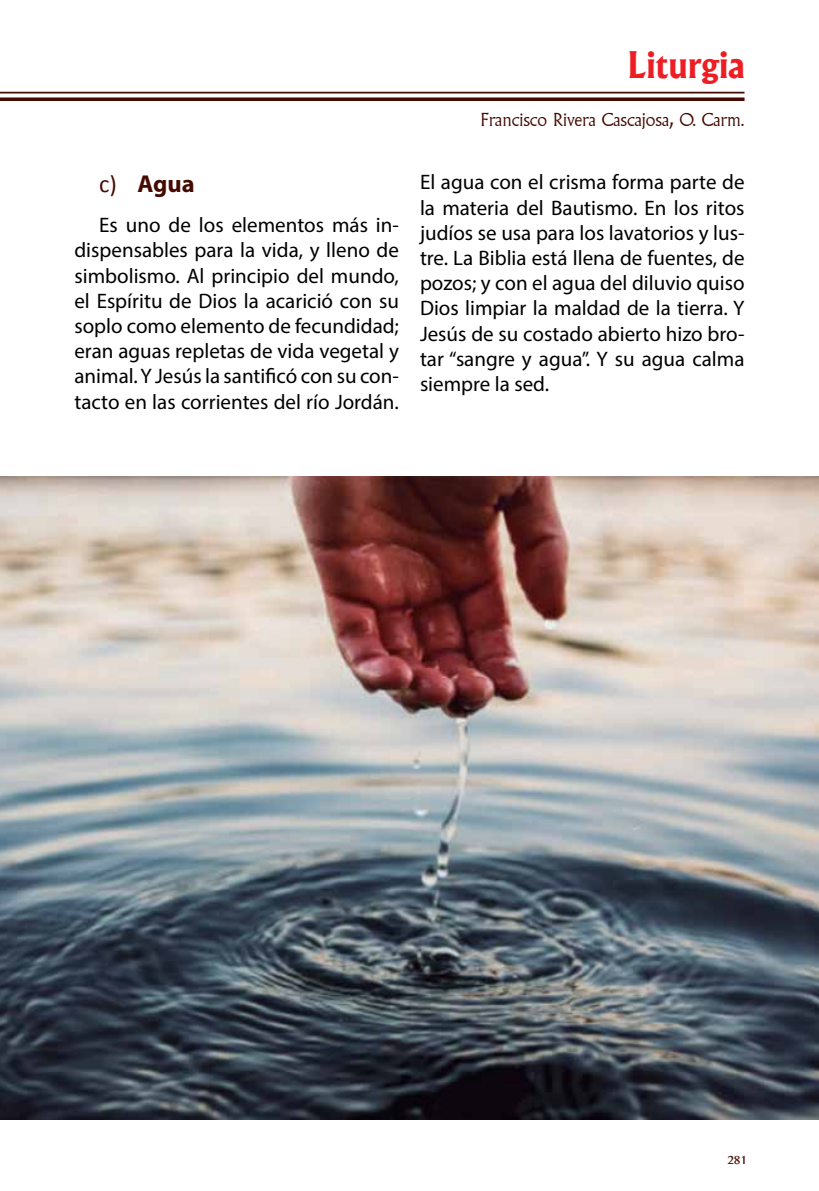
<style>
.page{position:relative;width:819px;height:1191px;background:#fff}
.page>*{position:absolute;margin:0;border:0;box-sizing:border-box;transform-origin:0 0}
.t1{font:700 35px "Albertus";color:#ed1d24}
.t2{font:700 24.5px "Myriad Pro";color:#450a00}
.t3{font:21px/25.2px "Myriad Pro";color:#000;text-align:justify}
.t4{font:300 17.5px "Albertus";color:#450a00}
.t5{font:12.25px "Tamil MN";color:#450a00}
.s1{font-family:"Calibri";font-weight:400}
</style>
<div class="page">
<svg style="left:0;top:97px;width:744px;height:4px;background:#5b281f"></svg>
<hr style="left:0;top:92px;width:744px;height:1px;background:#450a00">
<img style="left:0;top:476px;width:819px;height:643px">
<p class="t2" style="left:99px;top:168px;width:97px"><span class="s1">c)</span> Agua</p>
<p class="t3" style="left:74px;top:212px;width:326px;text-indent:25px">Es uno de los elementos más in&shy;dispensables para la vida, y lleno de simbolismo. Al principio del mundo, el Espíritu de Dios la acarició con su soplo como elemento de fecundidad; eran aguas repletas de vida vegetal y animal. Y Jesús la santificó con su con&shy;tacto en las corrientes del río Jordán.</p>
<h1 class="t1" style="left:627px;top:43px;width:119px">Liturgia</h1>
<p class="t4" style="left:480px;top:110px;width:265px">Francisco Rivera Cascajosa, O. Carm.</p>
<p class="t3" style="left:420px;top:169px;width:326px">El agua con el crisma forma parte de la materia del Bautismo. En los ritos judíos se usa para los lavatorios y lus&shy;tre. La Biblia está llena de fuentes, de pozos; y con el agua del diluvio quiso Dios limpiar la maldad de la tierra. Y Jesús de su costado abierto hizo bro&shy;tar “sangre y agua”. Y su agua calma siempre la sed.</p>
<p class="t5" style="left:727px;top:1151px;width:21px">281</p>
</div>
